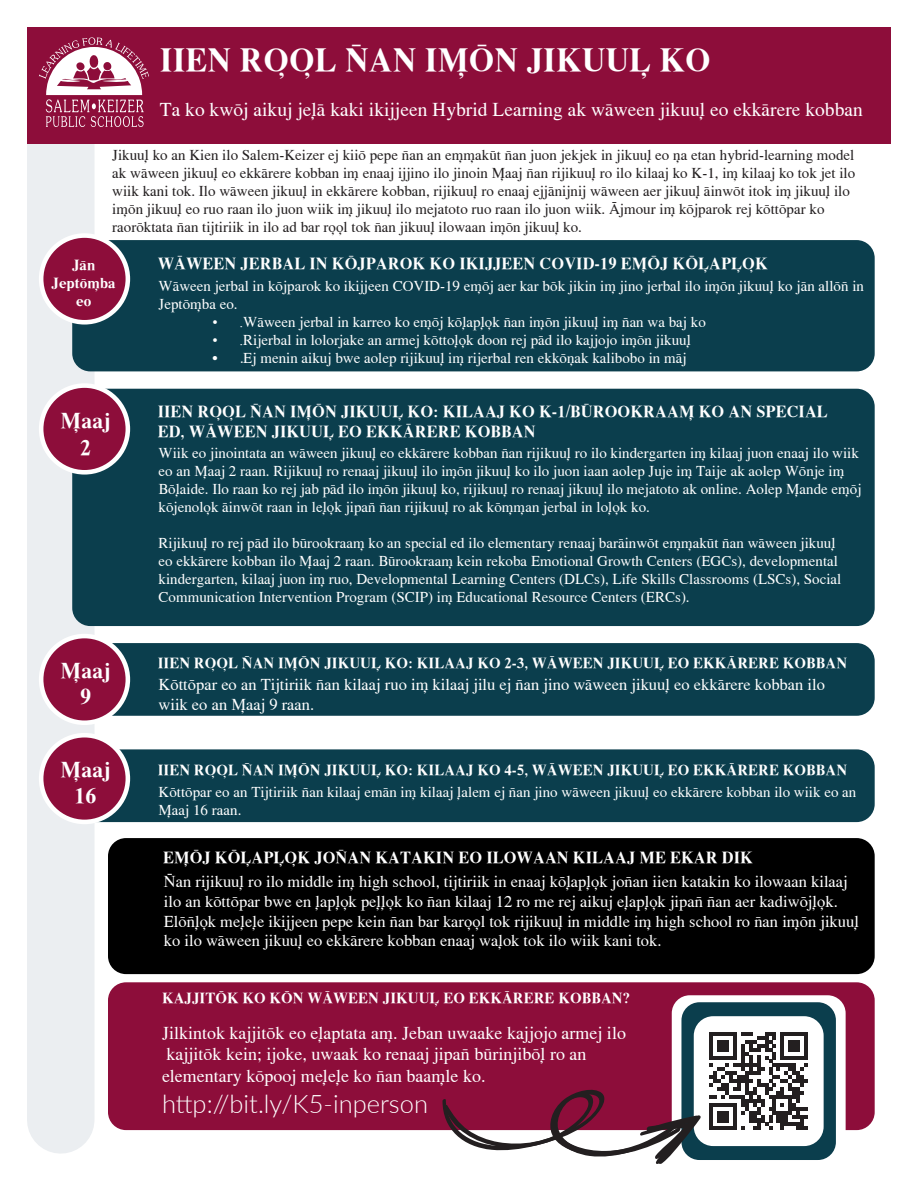
<style>
.page{position:relative;width:918px;height:1188px;background:#fff}
.page>*{position:absolute;margin:0;border:0;box-sizing:border-box;transform-origin:0 0}
.t1{font:700 33px "Afro Roman";color:#fff}
.t2{font:300 25.5px "Lato";color:#fff}
.t3{font:700 22.05px/26.4px "Afro Roman";color:#fff;text-align:center}
.t4{font:19.5px "Afro Roman";color:#fff}
.t5{font:18px/21.6px "Afro Roman";color:#fff}
.t6{font:500 18px "Roboto";letter-spacing:.035em;color:#fff}
.t7{font:16.5px/19.8px "Afro Roman";color:#fff}
.t8{font:700 16.5px/19.8px "Afro Roman";color:#fff}
.t9{font:15px/18px "Afro Roman";color:#fff}
.t10{font:15px/18px "Afro Roman";color:#231f20}
.t11{font:700 15px/18px "Afro Roman";color:#fff;text-align:center}
.s1{font-family:"Times New Roman"}
.s2{font-family:"Times"}
</style>
<div class="page">
<div style="left:27px;top:132px;width:67px;height:988px;background:#ebeef1"></div>
<div style="left:27px;top:27px;width:864px;height:117px;background:#8d0d3a"></div>
<svg style="left:39px;top:37px;width:110px;height:90px"></svg>
<div style="left:72px;top:389px;width:803px;height:237px;background:#0b3e4d;border-radius:18px"></div>
<div style="left:39px;top:383px;width:91px;height:92px;background:#fff;border-radius:50%"></div>
<div style="left:43px;top:388px;width:83px;height:82px;background:#8d0d3a;border-radius:50%"></div>
<div style="left:72px;top:643px;width:803px;height:73px;background:#0b3e4d;border-radius:18px"></div>
<div style="left:39px;top:634px;width:91px;height:91px;background:#fff;border-radius:50%"></div>
<div style="left:43px;top:638px;width:83px;height:82px;background:#8d0d3a;border-radius:50%"></div>
<div style="left:108px;top:838px;width:767px;height:136px;background:#000;border-radius:18px"></div>
<div style="left:72px;top:240px;width:803px;height:131px;background:#0b3e4d;border-radius:18px"></div>
<div style="left:39px;top:233px;width:91px;height:92px;background:#fff;border-radius:50%"></div>
<div style="left:43px;top:238px;width:83px;height:82px;background:#8d0d3a;border-radius:50%"></div>
<div style="left:108px;top:982px;width:767px;height:148px;background:#8d0d3a;border-radius:18px"></div>
<div style="left:672px;top:995px;width:174px;height:172px;background:#fff;border-radius:18px"></div>
<div style="left:681px;top:1002px;width:155px;height:158px;background:#0b3e4d;border-radius:18px"></div>
<div style="left:694px;top:1016px;width:130px;height:130px;background:#fff;border-radius:19px"></div>
<svg style="left:710px;top:1032px;width:98px;height:98px"></svg>
<svg style="left:443px;top:1087px;width:259px;height:77px"></svg>
<div style="left:72px;top:749px;width:803px;height:73px;background:#0b3e4d;border-radius:18px"></div>
<div style="left:39px;top:733px;width:91px;height:91px;background:#fff;border-radius:50%"></div>
<div style="left:43px;top:738px;width:83px;height:82px;background:#8d0d3a;border-radius:50%"></div>
<p class="t1" style="left:160px;top:37px;width:553px">IIEN RO%O%L N|AN IM%O|N JIKUUL% KO</p>
<p class="t4" style="left:160px;top:96px;width:705px">Ta ko kwo\j aikuj jel%a\ kaki ikijjeen Hybrid Learning ak wa\ween jikuul% eo ekka\rere kobban</p>
<p class="t10" style="left:112px;top:145px;width:744px">Jikuul% ko an Kien ilo Salem-Keizer ej kiio\ pepe n\an an em%m%aku\t n\an juon jekjek in jikuul% eo n%a etan hybrid-learning model ak wa\ween jikuul% eo ekka\rere kobban im% enaaj ijjino ilo jinoin M%aaj n\an rijikuul% ro ilo kilaaj ko K-1, im% kilaaj ko tok jet ilo wiik kani tok. Ilo wa\ween jikuul% in ekka\rere kobban, rijikuul% ro enaaj ejja\nijnij wa\ween aer jikuul% a\inwo\t itok im% jikuul% ilo im%o\n jikuul% eo ruo raan ilo juon wiik im% jikuul% ilo mejatoto ruo raan ilo juon wiik. A|jmour im% ko\jparok rej ko\tto\par ko</p>
<p class="t10" style="left:112px;top:217px;width:471px">raoro\ktata n\an tijtiriik in ilo ad bar ro%o%l tok n\an jikuul% ilowaan im%o\n jikuul% ko.</p>
<p class="t11" style="left:52px;top:255px;width:66px">Ja\n<br>Jepto\m%ba eo</p>
<p class="t8" style="left:158px;top:252px;width:612px">WA|WEEN JERBAL IN KO|JPAROK KO IKIJJEEN COVID-19 EM%O|J KO|L%APL%O%K</p>
<p class="t9" style="left:159px;top:276px;width:707px">Wa\ween jerbal in ko\jparok ko ikijjeen COVID-19 em%o\j aer kar bo\k jikin im% jino jerbal ilo im%o\n jikuul% ko ja\n allo\n\ in<br>Jepto\m%ba eo.</p>
<p class="t9" style="left:213px;top:312px;width:495px"><span class="s1">• .</span>Wa\ween jerbal in karreo ko em%o\j ko\l%apl%o%k n\an im%o\n jikuul% im% n\an wa baj ko</p>
<p class="t9" style="left:213px;top:330px;width:480px"><span class="s1">• .</span>Rijerbal in lolorjake an armej ko\ttol%o%k doon rej pa\d ilo kajjojo im%o\n jikuul%</p>
<p class="t9" style="left:213px;top:348px;width:476px"><span class="s2">• .</span>Ej menin aikuj bwe aolep rijikuul% im% rijerbal ren ekko\n%ak kalibobo in ma\j</p>
<p class="t6" style="left:158px;top:276px;width:505px">VIRTUAL INFORMATIONAL VIDEOS – ELEMENTARY FOCUS</p>
<p class="t3" style="left:61px;top:407px;width:52px">M%aaj<br>2</p>
<p class="t8" style="left:158px;top:401px;width:672px">IIEN RO%O%L N|AN IM%O|N JIKUUL% KO&gt; KILAAJ KO K-1¦BU|ROOKRAAM% KO AN SPECIAL<br>ED, WA|WEEN JIKUUL% EO EKKA|RERE KOBBAN</p>
<p class="t9" style="left:159px;top:443px;width:705px">Wiik eo jinointata an wa\ween jikuul% eo ekka\rere kobban n\an rijikuul% ro ilo kindergarten im% kilaaj juon enaaj ilo wiik eo an M%aaj 2 raan. Rijikuul% ro renaaj jikuul% ilo im%o\n jikuul% ko ilo juon iaan aolep Juje im% Taije ak aolep Wo\nje im% Bo\l%aide. Ilo raan ko rej jab pa\d ilo im%o\n jikuul% ko, rijikuul% ro renaaj jikuul% ilo mejatoto ak online. Aolep M%ande em%o\j ko\jenolo%k a\inwo\t raan in lel%o%k jipan\ n\an rijikuul% ro ak ko\m%m%an jerbal in lol%o%k ko.</p>
<p class="t9" style="left:159px;top:533px;width:684px">Rijikuul% ro rej pa\d ilo bu\rookraam% ko an special ed ilo elementary renaaj bara\inwo\t em%m%aku\t n\an wa\ween jikuul% eo ekka\rere kobban ilo M%aaj 2 raan. Bu\rookraam% kein rekoba Emotional Growth Centers (EGCs), developmental kindergarten, kilaaj juon im% ruo, Developmental Learning Centers (DLCs), Life Skills Classrooms (LSCs), Social Communication Intervention Program (SCIP) im% Educational Resource Centers (ERCs).</p>
<p class="t3" style="left:61px;top:656px;width:52px">M%aaj<br>9</p>
<p class="t11" style="left:158px;top:653px;width:691px">IIEN RO%O%L N|AN IM%O|N JIKUUL% KO&gt; KILAAJ KO 2-3, WA|WEEN JIKUUL% EO EKKA|RERE KOBBAN</p>
<p class="t7" style="left:159px;top:673px;width:668px">Ko\tto\par eo an Tijtiriik n\an kilaaj ruo im% kilaaj jilu ej n\an jino wa\ween jikuul% eo ekka\rere kobban ilo wiik eo an M%aaj 9 raan.</p>
<p class="t3" style="left:61px;top:755px;width:52px">M%aaj<br>16</p>
<p class="t11" style="left:158px;top:760px;width:691px">IIEN RO%O%L N|AN IM%O|N JIKUUL% KO&gt; KILAAJ KO 4-5, WA|WEEN JIKUUL% EO EKKA|RERE KOBBAN</p>
<p class="t9" style="left:159px;top:782px;width:699px">Ko\tto\par eo an Tijtiriik n\an kilaaj ema\n im% kilaaj l%alem ej n\an jino wa\ween jikuul% eo ekka\rere kobban ilo wiik eo an<br>M%aaj 16 raan.</p>
<p class="t8" style="left:163px;top:847px;width:592px">EM%O|J KO|L%APL%O%K JON|AN KATAKIN EO ILOWAAN KILAAJ ME EKAR DIK</p>
<p class="t7" style="left:164px;top:870px;width:697px">N|an rijikuul% ro ilo middle im% high school, tijtiriik in enaaj ko\l%apl%o%k jon\an iien katakin ko ilowaan kilaaj ilo an ko\tto\par bwe en l%apl%o%k pel%l%o%k ko n\an kilaaj 12 ro me rej aikuj el%apl%o%k jipan\ n\an aer kadiwo\jl%o%k.<br>Elo\n\l%o%k mel%el%e ikijjeen pepe kein n\an bar karo%o%l tok rijikuul% in middle im% high school ro n\an im%o\n jikuul% ko ilo wa\ween jikuul% eo ekka\rere kobban enaaj wal%ok tok ilo wiik kani tok.</p>
<p class="t11" style="left:162px;top:989px;width:470px">KAJJITO|K KO KO|N WA|WEEN JIKUUL% EO EKKA|RERE KOBBAN@</p>
<p class="t5" style="left:162px;top:1021px;width:466px">Jilkintok kajjito\k eo el%aptata am%. Jeban uwaake kajjojo armej ilo kajjito\k kein&lt; ijoke, uwaak ko renaaj jipan\ bu\rinjibo\l% ro an elementary ko\pooj mel%el%e ko n\an baam%le ko.</p>
<p class="t2" style="left:162px;top:1086px;width:268px">http://bit.ly/K5-inperson</p>
</div>
